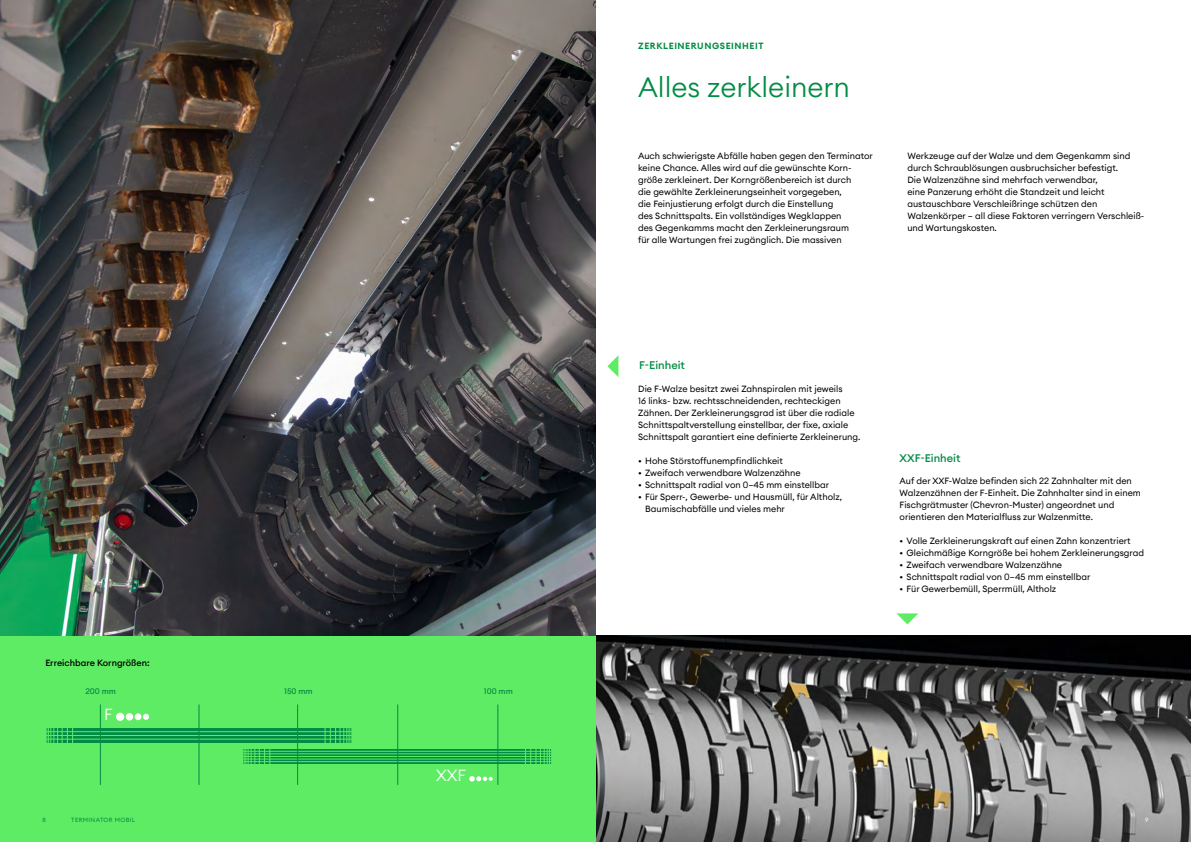
<style>
.page{position:relative;width:1191px;height:842px;background:#fff}
.page>*{position:absolute;margin:0;border:0;box-sizing:border-box;transform-origin:0 0}
.t1{font:300 28px "Euclid Circular A";color:#008c44}
.t2{font:300 16px "Euclid Circular A";color:#fff}
.t3{font:500 11px "Euclid Circular A";color:#008c44}
.t4{font:9px/12px "Euclid Circular A";color:#000}
.t5{font:500 9px "Euclid Circular A";color:#000}
.t6{font:600 9px "Euclid Circular A";letter-spacing:.06em;color:#008c44}
.t7{font:500 8px "Euclid Circular A";color:#008c44}
.t8{font:6px "Euclid Circular A";letter-spacing:.06em;color:#008c44}
.t9{font:6px "Euclid Circular A";color:#fff}
</style>
<div class="page">
<img style="left:595px;top:636px;width:596px;height:206px">
<div style="left:0;top:636px;width:595px;height:206px;background:#5fec65"></div>
<img style="left:0;top:0;width:595px;height:636px">
<svg style="left:607px;top:356px;width:11px;height:21px"></svg>
<svg style="left:896px;top:613px;width:22px;height:11px"></svg>
<svg style="left:243px;top:749px;width:282px;height:14px;background:#109c49"></svg>
<svg style="left:47px;top:728px;width:277px;height:14px;background:#059145"></svg>
<hr style="left:241px;top:751px;width:313px;height:1px;background:#5fec65">
<hr style="left:241px;top:754px;width:313px;height:1px;background:#5fec65">
<hr style="left:241px;top:756px;width:313px;height:1px;background:#5fec65">
<hr style="left:241px;top:759px;width:313px;height:1px;background:#5fec65">
<hr style="left:241px;top:761px;width:313px;height:1px;background:#5fec65">
<hr style="left:43px;top:731px;width:316px;height:1px;background:#5fec65">
<hr style="left:43px;top:735px;width:316px;height:1px;background:#5fec65">
<hr style="left:43px;top:739px;width:316px;height:1px;background:#5fec65">
<hr style="left:100px;top:704px;width:1px;height:81px;background:#008c44">
<hr style="left:297px;top:704px;width:1px;height:81px;background:#008c44">
<hr style="left:199px;top:704px;width:1px;height:81px;background:#008c44">
<hr style="left:397px;top:704px;width:1px;height:81px;background:#008c44">
<div style="left:135px;top:713px;width:6px;height:7px;background:#fff;border-radius:50%"></div>
<div style="left:126px;top:713px;width:7px;height:7px;background:#fff;border-radius:50%"></div>
<div style="left:116px;top:713px;width:8px;height:8px;background:#fff;border-radius:50%"></div>
<svg style="left:143px;top:714px;width:6px;height:6px"></svg>
<svg style="left:469px;top:776px;width:24px;height:5px"></svg>
<hr style="left:497px;top:704px;width:1px;height:81px;background:#008c44">
<hr style="left:72px;top:721px;width:1px;height:30px;background:#5fec65">
<hr style="left:67px;top:721px;width:1px;height:30px;background:#5fec65">
<hr style="left:62px;top:721px;width:1px;height:30px;background:#5fec65">
<hr style="left:57px;top:721px;width:1px;height:30px;background:#5fec65">
<hr style="left:53px;top:721px;width:1px;height:30px;background:#5fec65">
<hr style="left:50px;top:721px;width:1px;height:30px;background:#5fec65">
<hr style="left:48px;top:721px;width:1px;height:30px;background:#5fec65">
<svg style="left:324px;top:728px;width:28px;height:15px"></svg>
<svg style="left:526px;top:749px;width:26px;height:15px"></svg>
<hr style="left:269px;top:745px;width:1px;height:30px;background:#5fec65">
<hr style="left:264px;top:745px;width:1px;height:30px;background:#5fec65">
<hr style="left:259px;top:745px;width:1px;height:30px;background:#5fec65">
<hr style="left:254px;top:745px;width:1px;height:30px;background:#5fec65">
<hr style="left:251px;top:745px;width:1px;height:30px;background:#5fec65">
<hr style="left:248px;top:745px;width:1px;height:30px;background:#5fec65">
<hr style="left:245px;top:745px;width:1px;height:30px;background:#5fec65">
<hr style="left:244px;top:745px;width:1px;height:30px;background:#5fec65">
<p class="t6" style="left:638px;top:40px;width:127px">ZERKLEINERUNGSEINHEIT</p>
<h1 class="t1" style="left:638px;top:69px;width:213px">Alles zerkleinern</h1>
<p class="t4" style="left:638px;top:149px;width:236px">Auch schwierigste Abfälle haben gegen den Terminator keine Chance. Alles wird auf die gewünschte Korn&shy;größe zerkleinert. Der Korngrößenbereich ist durch<br>die gewählte Zerkleinerungseinheit vorgegeben,<br>die Feinjustierung erfolgt durch die Einstellung<br>des Schnittspalts. Ein vollständiges Wegklappen<br>des Gegenkamms macht den Zerkleinerungsraum<br>für alle Wartungen frei zugänglich. Die massiven</p>
<p class="t4" style="left:907px;top:149px;width:237px">Werkzeuge auf der Walze und dem Gegenkamm sind durch Schraublösungen ausbruchsicher befestigt.<br>Die Walzenzähne sind mehrfach verwendbar,<br>eine Panzerung erhöht die Standzeit und leicht austauschbare Verschleißringe schützen den Walzenkörper – all diese Faktoren verringern Verschleiß&shy;und Wartungskosten.</p>
<p class="t5" style="left:45px;top:657px;width:106px">Erreichbare Korngrößen:</p>
<p class="t7" style="left:85px;top:686px;width:32px">200 mm</p>
<p class="t7" style="left:284px;top:686px;width:30px">150 mm</p>
<h2 class="t2" style="left:104px;top:704px;width:10px">F</h2>
<p class="t7" style="left:484px;top:686px;width:30px">100 mm</p>
<h2 class="t2" style="left:436px;top:765px;width:31px">XXF</h2>
<p class="t3" style="left:639px;top:358px;width:47px">F-Einheit</p>
<p class="t4" style="left:638px;top:383px;width:224px">Die F-Walze besitzt zwei Zahnspiralen mit jeweils<br>16 links- bzw. rechtsschneidenden, rechteckigen Zähnen. Der Zerkleinerungsgrad ist über die radiale Schnittspaltverstellung einstellbar, der fixe, axiale Schnittspalt garantiert eine definierte Zerkleinerung.</p>
<p class="t4" style="left:638px;top:455px;width:146px">• Hohe Störstoffunempfindlichkeit</p>
<p class="t4" style="left:638px;top:467px;width:164px">• Zweifach verwendbare Walzenzähne</p>
<p class="t4" style="left:638px;top:479px;width:192px">• Schnittspalt radial von 0–45 mm einstellbar</p>
<p class="t4" style="left:645px;top:491px;width:198px;text-indent:-7px">• Für Sperr-, Gewerbe- und Hausmüll, für Altholz,<br>Baumischabfälle und vieles mehr</p>
<p class="t3" style="left:899px;top:451px;width:62px">XXF-Einheit</p>
<p class="t4" style="left:899px;top:475px;width:243px">Auf der XXF-Walze befinden sich 22 Zahnhalter mit den Walzenzähnen der F-Einheit. Die Zahnhalter sind in einem Fischgrätmuster (Chevron-Muster) angeordnet und orientieren den Materialfluss zur Walzenmitte.</p>
<p class="t4" style="left:899px;top:535px;width:233px">• Volle Zerkleinerungskraft auf einen Zahn konzentriert</p>
<p class="t4" style="left:899px;top:547px;width:246px">• Gleichmäßige Korngröße bei hohem Zerkleinerungsgrad</p>
<p class="t4" style="left:899px;top:559px;width:164px">• Zweifach verwendbare Walzenzähne</p>
<p class="t4" style="left:899px;top:571px;width:192px">• Schnittspalt radial von 0–45 mm einstellbar</p>
<p class="t4" style="left:899px;top:583px;width:158px">• Für Gewerbemüll, Sperrmüll, Altholz</p>
<p class="t8" style="left:43px;top:816px;width:5px">8</p>
<p class="t8" style="left:71px;top:816px;width:65px">TERMINATOR MOBIL</p>
<p class="t9" style="left:1145px;top:816px;width:5px">9</p>
</div>
